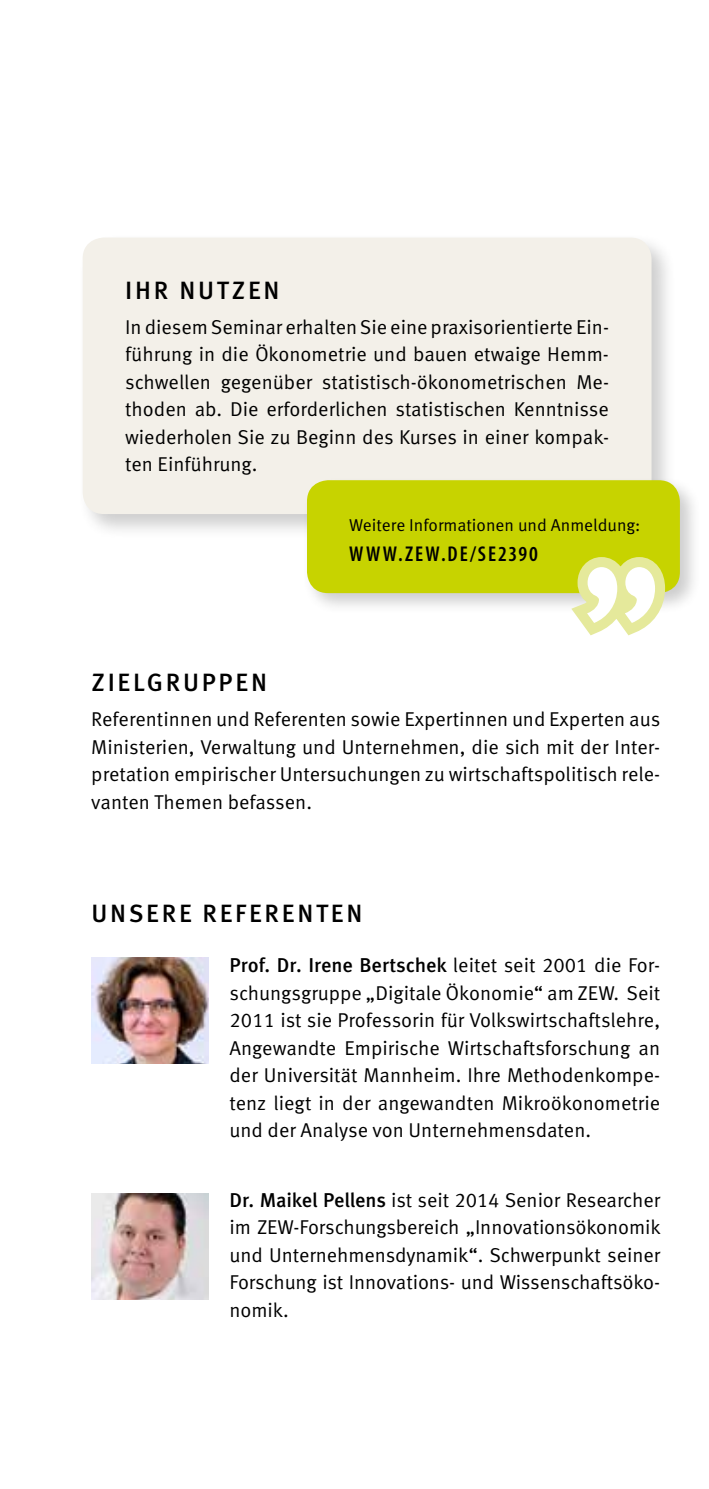
<style>
.page{position:relative;width:709px;height:1489px;background:#fff}
.page>*{position:absolute;margin:0;border:0;box-sizing:border-box;transform-origin:0 0}
.t1{font:500 193.25px "Meta Pro";color:#fff;scale:.91 1}
.t2{font:500 25px "Meta Pro";letter-spacing:.11em;color:#000}
.t3{font:600 condensed 21.5px "Myriad Pro";letter-spacing:.095em;color:#000}
.t4{font:20px/27.5px "Meta Pro";color:#000;text-align:justify}
.t5{font:17.25px "Meta Pro";color:#000}
.s1{font-weight:500}
</style>
<div class="page">
<div style="left:78px;top:232px;width:598px;height:307px;background:#000;opacity:.2"></div>
<div style="left:83px;top:237px;width:568px;height:277px;background:#f3f0e9;border-radius:21px"></div>
<img style="left:91px;top:957px;width:117px;height:106px">
<img style="left:91px;top:1193px;width:117px;height:106px">
<div style="left:302px;top:475px;width:400px;height:140px;background:#000;opacity:.2"></div>
<div style="left:307px;top:480px;width:373px;height:113px;background:#c7d300;border-radius:21px"></div>
<svg style="left:555px;top:557px;width:120px;height:79px"></svg>
<p class="t2" style="left:125px;top:274px;width:156px">IHR NUTZEN</p>
<p class="t4" style="left:125px;top:313px;width:485px">In diesem Seminar erhalten Sie eine praxisorientierte Ein&shy;führung in die Ökonometrie und bauen etwaige Hemm&shy;schwellen gegenüber statistisch-ökonometrischen Me&shy;thoden ab. Die erforderlichen statistischen Kenntnisse wiederholen Sie zu Beginn des Kurses in einer kompak&shy;ten Einführung.</p>
<p class="t5" style="left:349px;top:513px;width:293px">Weitere Informationen und Anmeldung:</p>
<p class="t3" style="left:349px;top:540px;width:190px">WWW.ZEW.DE/SE2390</p>
<h1 class="t1" style="left:578px;top:405px;width:96px">„</h1>
<p class="t2" style="left:91px;top:667px;width:177px">ZIELGRUPPEN</p>
<p class="t4" style="left:91px;top:706px;width:570px">Referentinnen und Referenten sowie Expertinnen und Experten aus Ministerien, Verwaltung und Unternehmen, die sich mit der Inter&shy;pretation empirischer Untersuchungen zu wirtschaftspolitisch rele&shy;vanten Themen befassen.</p>
<p class="t2" style="left:91px;top:897px;width:272px">UNSERE REFERENTEN</p>
<p class="t4" style="left:229px;top:952px;width:432px"><span class="s1">Prof. Dr. Irene Bertschek</span> leitet seit 2001 die For&shy;schungsgruppe „Digitale Ökonomie“ am ZEW. Seit 2011 ist sie Professorin für Volkswirtschaftslehre, Angewandte Empirische Wirtschaftsforschung an der Universität Mannheim. Ihre Methodenkompe&shy;tenz liegt in der angewandten Mikroökonometrie und der Analyse von Unternehmensdaten.</p>
<p class="t4" style="left:229px;top:1186px;width:433px"><span class="s1">Dr. Maikel Pellens</span> ist seit 2014 Senior Researcher im ZEW-Forschungsbereich „Innovationsökonomik und Unternehmensdynamik“. Schwerpunkt seiner Forschung ist Innovations- und Wissenschaftsöko&shy;nomik.</p>
</div>
